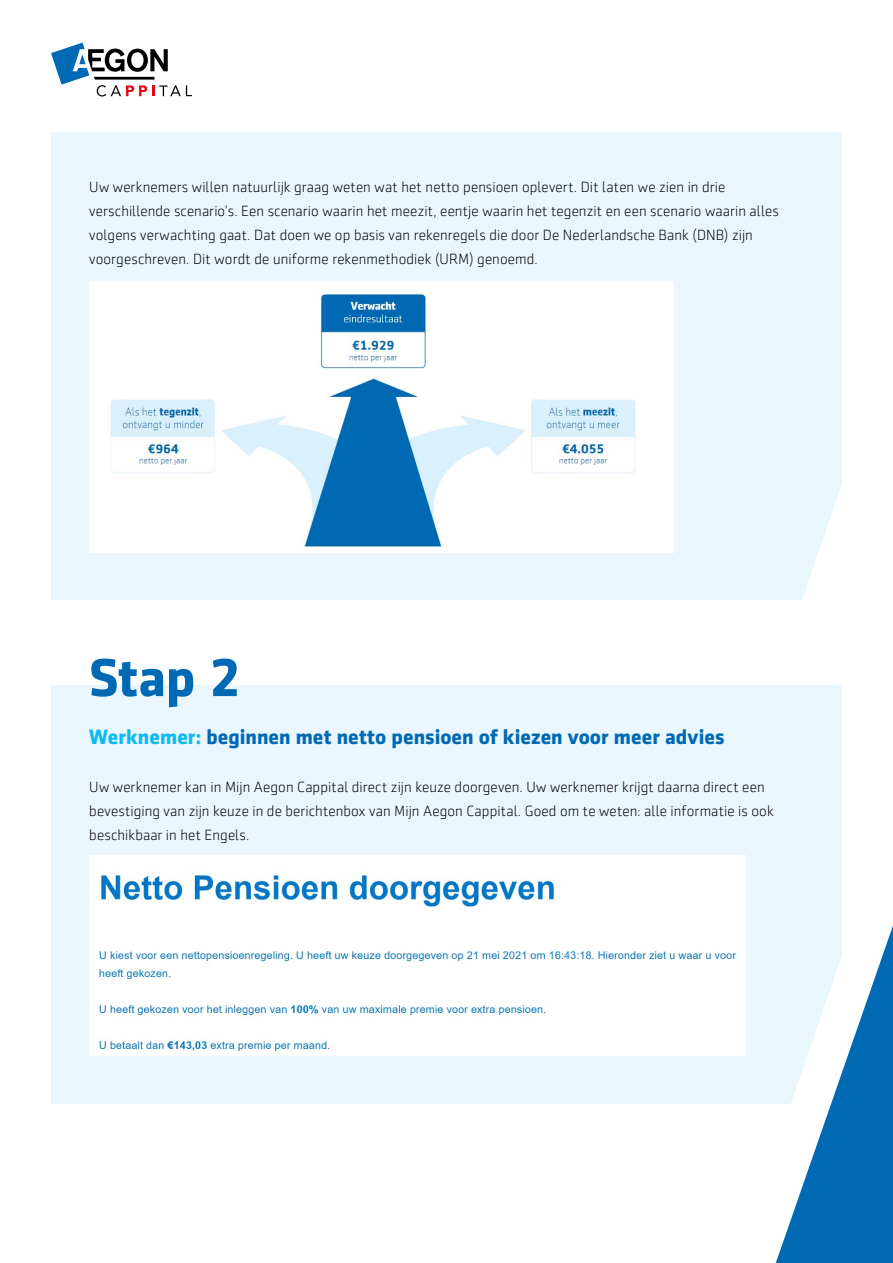
<style>
.page{position:relative;width:893px;height:1263px;background:#fff}
.page>*{position:absolute;margin:0;border:0;box-sizing:border-box;transform-origin:0 0}
.Heading{font:700 54px "Sentico Sans DT";color:#0069b4}
.BODY_kopje_niveau_1{font:700 21px "Sentico Sans DT";color:#0069b4}
.BODY_platte_tekst{font:300 15px/24px "Sentico Sans DT";letter-spacing:.005em;color:#000}
.s1{color:#0bbbef}
</style>
<div class="page">
<div style="left:51px;top:133px;width:791px;height:467px;background:#e9f6fe"></div>
<div style="left:51px;top:685px;width:791px;height:419px;background:#e9f6fe"></div>
<svg style="left:51px;top:43px;width:141px;height:54px"></svg>
<svg style="left:775px;top:926px;width:118px;height:337px"></svg>
<img style="left:89px;top:282px;width:585px;height:270px">
<img style="left:89px;top:855px;width:656px;height:200px">
<svg style="left:802px;top:485px;width:40px;height:115px"></svg>
<p class="BODY_platte_tekst" style="left:89px;top:175px;width:691px">Uw werknemers willen natuurlijk graag weten wat het netto pensioen oplevert. Dit laten we zien in drie verschillende scenario’s. Een scenario waarin het meezit, eentje waarin het tegenzit en een scenario waarin alles volgens verwachting gaat. Dat doen we op basis van rekenregels die door De Nederlandsche Bank (DNB) zijn voorgeschreven. Dit wordt de uniforme rekenmethodiek (URM) genoemd.</p>
<p class="Heading" style="left:89px;top:646px;width:153px">Stap 2</p>
<p class="BODY_kopje_niveau_1" style="left:89px;top:725px;width:637px"><span class="s1">Werknemer:</span> beginnen met netto pensioen of kiezen voor meer advies</p>
<p class="BODY_platte_tekst" style="left:89px;top:775px;width:686px">Uw werknemer kan in Mijn Aegon Cappital direct zijn keuze doorgeven. Uw werknemer krijgt daarna direct een bevestiging van zijn keuze in de berichtenbox van Mijn Aegon Cappital. Goed om te weten: alle informatie is ook beschikbaar in het Engels.</p>
</div>
